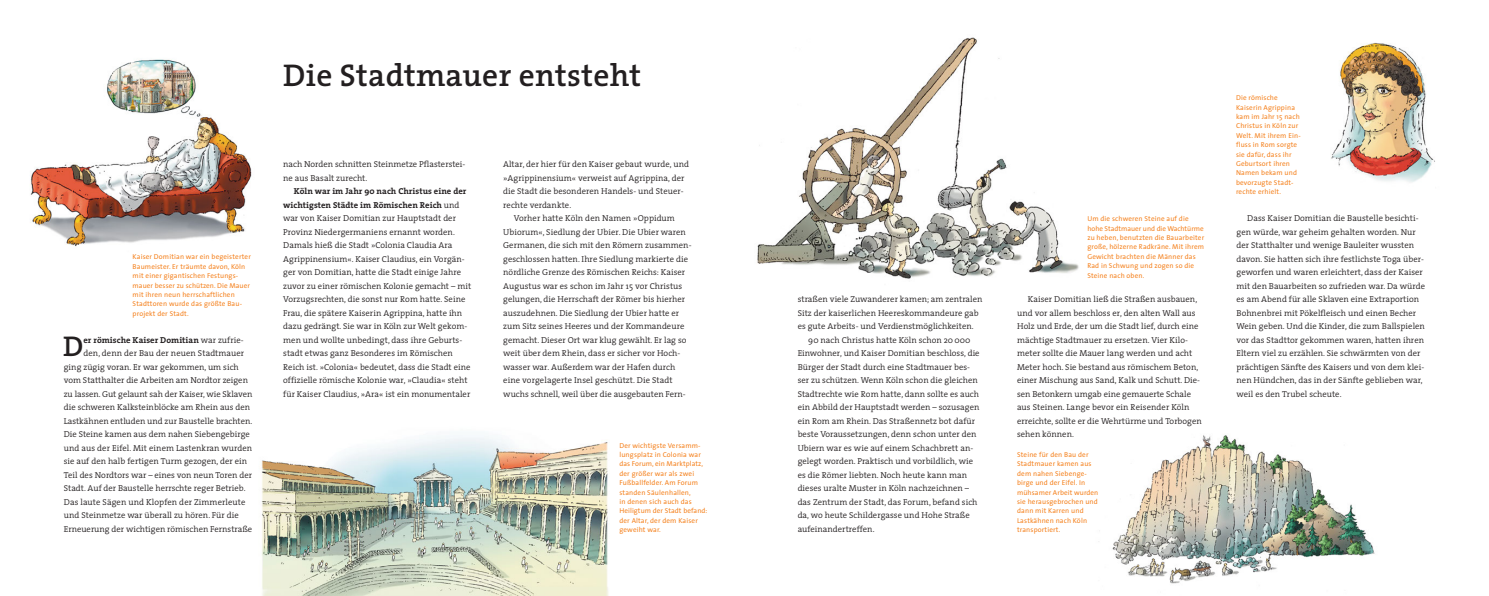
<style>
.page{position:relative;width:1489px;height:596px;background:#fff}
.page>*{position:absolute;margin:0;border:0;box-sizing:border-box;transform-origin:0 0}
.t1{font:600 31.5px "The Serif";letter-spacing:.01em;color:#231f20}
.t2{font:600 28.65px "The Serif";color:#231f20}
.t3{font:300 8.62px/13.5px "The Serif";letter-spacing:.005em;color:#231f20}
.t4{font:700 8.62px "The Serif";letter-spacing:.005em;color:#231f20}
.t5{font:7.12px/9.4px "The Sans";letter-spacing:.02em;color:#f5821f}
.s1{font-weight:300}
.s2{font-weight:700}
</style>
<div class="page">
<img style="left:261px;top:435px;width:348px;height:160px">
<img style="left:30px;top:59px;width:222px;height:188px">
<img style="left:757px;top:37px;width:322px;height:242px">
<img style="left:1098px;top:435px;width:277px;height:149px">
<img style="left:1331px;top:42px;width:104px;height:140px">
<p class="t5" style="left:133px;top:252px;width:120px">Kaiser Domitian war ein begeisterter<br>Baumeister. Er träumte davon, Köln mit einer gigantischen Festungs&shy;mauer besser zu schützen. Die Mauer mit ihren neun herrschaftlichen<br>Stadttoren wurde das größte Bau&shy;projekt der Stadt.</p>
<h2 class="t2" style="left:63px;top:322px;width:22px">D</h2>
<p class="t4" style="left:83px;top:332px;width:162px">er römische Kaiser Domitian <span class="s1">war zufrie-</span></p>
<p class="t3" style="left:83px;top:346px;width:162px">den, denn der Bau der neuen Stadtmauer</p>
<p class="t3" style="left:64px;top:359px;width:176px">ging zügig voran. Er war gekommen, um sich</p>
<p class="t3" style="left:64px;top:373px;width:186px">vom Statthalter die Arbeiten am Nordtor zeigen</p>
<p class="t3" style="left:64px;top:386px;width:190px">zu lassen. Gut gelaunt sah der Kaiser, wie Sklaven</p>
<p class="t3" style="left:64px;top:400px;width:188px">die schweren Kalksteinblöcke am Rhein aus den</p>
<p class="t3" style="left:64px;top:413px;width:190px">Lastkähnen entluden und zur Baustelle brachten.</p>
<p class="t3" style="left:64px;top:427px;width:187px">Die Steine kamen aus dem nahen Siebengebirge</p>
<p class="t3" style="left:64px;top:440px;width:190px">und aus der Eifel. Mit einem Lastenkran wurden</p>
<p class="t3" style="left:64px;top:454px;width:185px">sie auf den halb fertigen Turm gezogen, der ein</p>
<p class="t3" style="left:64px;top:467px;width:190px">Teil des Nordtors war – eines von neun Toren der</p>
<p class="t3" style="left:64px;top:481px;width:183px">Stadt. Auf der Baustelle herrschte reger Betrieb.</p>
<p class="t3" style="left:64px;top:494px;width:183px">Das laute Sägen und Klopfen der Zimmerleute</p>
<p class="t3" style="left:64px;top:508px;width:176px">und Steinmetze war überall zu hören. Für die</p>
<p class="t3" style="left:64px;top:521px;width:190px">Erneuerung der wichtigen römischen Fernstraße</p>
<h1 class="t1" style="left:283px;top:49px;width:359px">Die Stadtmauer entsteht</h1>
<p class="t3" style="left:283px;top:157px;width:184px">nach Norden schnitten Steinmetze Pflasterstei&shy;ne aus Basalt zurecht.</p>
<p class="t3" style="left:283px;top:184px;width:189px;text-indent:11px"><span class="s2">Köln war im Jahr 90 nach Christus eine der wichtigsten Städte im Römischen Reich</span> und war von Kaiser Domitian zur Hauptstadt der Provinz Niedergermaniens ernannt worden.<br>Damals hieß die Stadt »Colonia Claudia Ara Agrippinensium«. Kaiser Claudius, ein Vorgän&shy;ger von Domitian, hatte die Stadt einige Jahre zuvor zu einer römischen Kolonie gemacht – mit Vorzugsrechten, die sonst nur Rom hatte. Seine Frau, die spätere Kaiserin Agrippina, hatte ihn dazu gedrängt. Sie war in Köln zur Welt gekom&shy;men und wollte unbedingt, dass ihre Geburts&shy;stadt etwas ganz Besonderes im Römischen Reich ist. »Colonia« bedeutet, dass die Stadt eine offizielle römische Kolonie war, »Claudia« steht für Kaiser Claudius, »Ara« ist ein monumentaler</p>
<p class="t3" style="left:503px;top:157px;width:187px">Altar, der hier für den Kaiser gebaut wurde, und</p>
<p class="t3" style="left:503px;top:170px;width:183px">»Agrippinensium« verweist auf Agrippina, der</p>
<p class="t3" style="left:503px;top:184px;width:182px">die Stadt die besonderen Handels- und Steuer-</p>
<p class="t3" style="left:503px;top:197px;width:69px">rechte verdankte.</p>
<p class="t3" style="left:514px;top:211px;width:162px">Vorher hatte Köln den Namen »Oppidum</p>
<p class="t3" style="left:503px;top:224px;width:184px">Ubiorum«, Siedlung der Ubier. Die Ubier waren</p>
<p class="t3" style="left:503px;top:238px;width:190px">Germanen, die sich mit den Römern zusammen-</p>
<p class="t3" style="left:503px;top:251px;width:186px">geschlossen hatten. Ihre Siedlung markierte die</p>
<p class="t3" style="left:503px;top:265px;width:183px">nördliche Grenze des Römischen Reichs: Kaiser</p>
<p class="t3" style="left:503px;top:278px;width:180px">Augustus war es schon im Jahr 15 vor Christus</p>
<p class="t3" style="left:503px;top:292px;width:183px">gelungen, die Herrschaft der Römer bis hierher</p>
<p class="t3" style="left:503px;top:305px;width:177px">auszudehnen. Die Siedlung der Ubier hatte er</p>
<p class="t3" style="left:503px;top:319px;width:183px">zum Sitz seines Heeres und der Kommandeure</p>
<p class="t3" style="left:503px;top:332px;width:185px">gemacht. Dieser Ort war klug gewählt. Er lag so</p>
<p class="t3" style="left:503px;top:346px;width:179px">weit über dem Rhein, dass er sicher vor Hoch-</p>
<p class="t3" style="left:503px;top:359px;width:173px">wasser war. Außerdem war der Hafen durch</p>
<p class="t3" style="left:503px;top:373px;width:171px">eine vorgelagerte Insel geschützt. Die Stadt</p>
<p class="t3" style="left:503px;top:386px;width:184px">wuchs schnell, weil über die ausgebauten Fern-</p>
<p class="t5" style="left:619px;top:440px;width:89px">Der wichtigste Versamm&shy;lungsplatz in Colonia war das Forum, ein Marktplatz, der größer war als zwei<br>Fußballfelder. Am Forum standen Säulenhallen,<br>in denen sich auch das<br>Heiligtum der Stadt befand: der Altar, der dem Kaiser geweiht war.</p>
<p class="t3" style="left:797px;top:292px;width:186px">straßen viele Zuwanderer kamen; am zentralen<br>Sitz der kaiserlichen Heereskommandeure gab es gute Arbeits- und Verdienstmöglichkeiten.</p>
<p class="t3" style="left:797px;top:332px;width:183px;text-indent:11px">90 nach Christus hatte Köln schon 20000<br>Einwohner, und Kaiser Domitian beschloss, die Bürger der Stadt durch eine Stadtmauer bes&shy;ser zu schützen. Wenn Köln schon die gleichen Stadtrechte wie Rom hatte, dann sollte es auch ein Abbild der Hauptstadt werden – sozusagen ein Rom am Rhein. Das Straßennetz bot dafür beste Voraussetzungen, denn schon unter den Ubiern war es wie auf einem Schachbrett an&shy;gelegt worden. Praktisch und vorbildlich, wie es die Römer liebten. Noch heute kann man dieses uralte Muster in Köln nachzeichnen – das Zentrum der Stadt, das Forum, befand sich da, wo heute Schildergasse und Hohe Straße aufeinandertreffen.</p>
<p class="t5" style="left:1087px;top:214px;width:118px">Um die schweren Steine auf die hohe Stadtmauer und die Wachtürme zu heben, benutzten die Bauarbeiter große, hölzerne Radkräne. Mit ihrem<br>Gewicht brachten die Männer das<br>Rad in Schwung und zogen so die<br>Steine nach oben.</p>
<p class="t3" style="left:1017px;top:292px;width:186px;text-indent:11px">Kaiser Domitian ließ die Straßen ausbauen, und vor allem beschloss er, den alten Wall aus Holz und Erde, der um die Stadt lief, durch eine mächtige Stadtmauer zu ersetzen. Vier Kilo&shy;meter sollte die Mauer lang werden und acht Meter hoch. Sie bestand aus römischem Beton, einer Mischung aus Sand, Kalk und Schutt. Die&shy;sen Betonkern umgab eine gemauerte Schale aus Steinen. Lange bevor ein Reisender Köln erreichte, sollte er die Wehrtürme und Torbogen sehen können.</p>
<p class="t5" style="left:1017px;top:449px;width:83px">Steine für den Bau der<br>Stadtmauer kamen aus dem nahen Siebenge&shy;birge und der Eifel. In mühsamer Arbeit wurden sie herausgebrochen und dann mit Karren und<br>Lastkähnen nach Köln transportiert.</p>
<p class="t5" style="left:1235px;top:93px;width:66px">Die römische<br>Kaiserin Agrippina kam im Jahr 15 nach<br>Christus in Köln zur<br>Welt. Mit ihrem Ein&shy;fluss in Rom sorgte sie dafür, dass ihr<br>Geburtsort ihren<br>Namen bekam und bevorzugte Stadt&shy;rechte erhielt.</p>
<p class="t3" style="left:1236px;top:211px;width:190px;text-indent:11px">Dass Kaiser Domitian die Baustelle besichti&shy;gen würde, war geheim gehalten worden. Nur der Statthalter und wenige Bauleiter wussten davon. Sie hatten sich ihre festlichste Toga über&shy;geworfen und waren erleichtert, dass der Kaiser mit den Bauarbeiten so zufrieden war. Da würde es am Abend für alle Sklaven eine Extraportion Bohnenbrei mit Pökelfleisch und einen Becher Wein geben. Und die Kinder, die zum Ballspielen vor das Stadttor gekommen waren, hatten ihren Eltern viel zu erzählen. Sie schwärmten von der prächtigen Sänfte des Kaisers und von dem klei&shy;nen Hündchen, das in der Sänfte geblieben war, weil es den Trubel scheute.</p>
</div>
